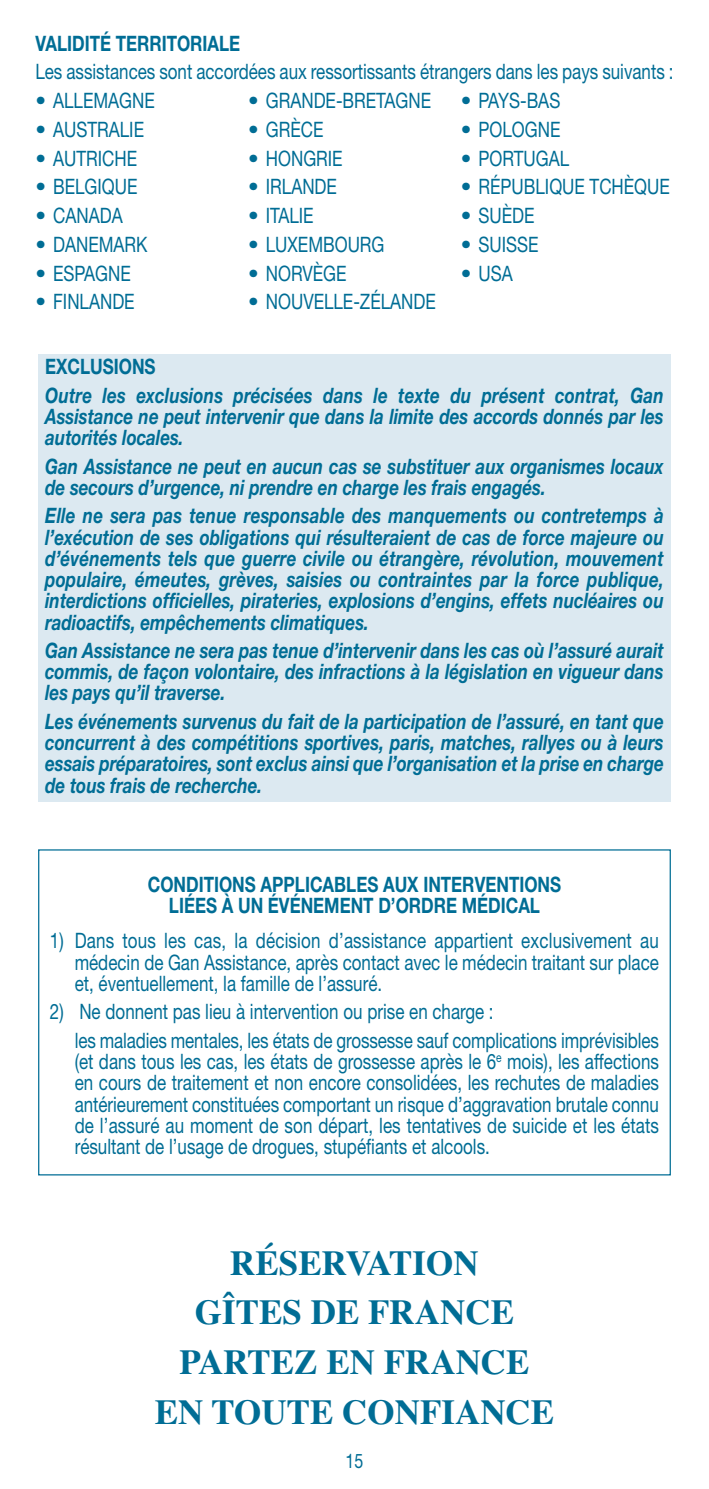
<style>
.page{position:relative;width:709px;height:1489px;background:#fff}
.page>*{position:absolute;margin:0;border:0;box-sizing:border-box;transform-origin:0 0}
.t1{font:700 35px/49.5px "Times";color:#006d95;text-align:center}
.t2{font:italic 700 21.25px/21.2px "Helvetica Neue";color:#006d95;text-align:justify;scale:.8 1}
.t3{font:21.25px/21.2px "Helvetica Neue";color:#006d95;text-align:justify;scale:.8 1}
.t4{font:700 21.25px/21.2px "Helvetica Neue";color:#006d95;text-align:center;scale:.8 1}
.t5{font:20px "Helvetica Neue";color:#006d95;scale:.8 1}
.s1{font-weight:700}
</style>
<div class="page">
<div style="left:38px;top:354px;width:633px;height:447px;background:#dce9f1"></div>
<p class="t4" style="left:35px;top:34px;width:257px">VALIDITÉ TERRITORIALE</p>
<p class="t3" style="left:35px;top:63px;width:799px">Les assistances sont accordées aux ressortissants étrangers dans les pays suivants :</p>
<p class="t3" style="left:35px;top:92px;width:151px"><span class="s1">•</span> ALLEMAGNE</p>
<p class="t3" style="left:248px;top:92px;width:230px"><span class="s1">•</span> GRANDE-BRETAGNE</p>
<p class="t3" style="left:461px;top:92px;width:126px"><span class="s1">•</span> PAYS-BAS</p>
<p class="t3" style="left:35px;top:121px;width:137px"><span class="s1">•</span> AUSTRALIE</p>
<p class="t3" style="left:248px;top:121px;width:96px"><span class="s1">•</span> GRÈCE</p>
<p class="t3" style="left:461px;top:121px;width:126px"><span class="s1">•</span> POLOGNE</p>
<p class="t3" style="left:35px;top:149px;width:129px"><span class="s1">•</span> AUTRICHE</p>
<p class="t3" style="left:248px;top:149px;width:120px"><span class="s1">•</span> HONGRIE</p>
<p class="t3" style="left:461px;top:149px;width:137px"><span class="s1">•</span> PORTUGAL</p>
<p class="t3" style="left:35px;top:178px;width:129px"><span class="s1">•</span> BELGIQUE</p>
<p class="t3" style="left:248px;top:178px;width:112px"><span class="s1">•</span> IRLANDE</p>
<p class="t3" style="left:461px;top:178px;width:263px"><span class="s1">•</span> RÉPUBLIQUE TCHÈQUE</p>
<p class="t3" style="left:35px;top:207px;width:111px"><span class="s1">•</span> CANADA</p>
<p class="t3" style="left:248px;top:207px;width:83px"><span class="s1">•</span> ITALIE</p>
<p class="t3" style="left:461px;top:207px;width:94px"><span class="s1">•</span> SUÈDE</p>
<p class="t3" style="left:35px;top:236px;width:142px"><span class="s1">•</span> DANEMARK</p>
<p class="t3" style="left:248px;top:236px;width:172px"><span class="s1">•</span> LUXEMBOURG</p>
<p class="t3" style="left:461px;top:236px;width:99px"><span class="s1">•</span> SUISSE</p>
<p class="t3" style="left:35px;top:264px;width:121px"><span class="s1">•</span> ESPAGNE</p>
<p class="t3" style="left:248px;top:264px;width:124px"><span class="s1">•</span> NORVÈGE</p>
<p class="t3" style="left:461px;top:264px;width:67px"><span class="s1">•</span> USA</p>
<p class="t3" style="left:35px;top:293px;width:125px"><span class="s1">•</span> FINLANDE</p>
<p class="t3" style="left:248px;top:293px;width:236px"><span class="s1">•</span> NOUVELLE-ZÉLANDE</p>
<p class="t4" style="left:45px;top:358px;width:140px">EXCLUSIONS</p>
<p class="t2" style="left:45px;top:386px;width:774px">Outre les exclusions précisées dans le texte du présent contrat, Gan Assistance ne peut intervenir que dans la limite des accords donnés par les autorités locales.</p>
<p class="t2" style="left:45px;top:457px;width:774px">Gan Assistance ne peut en aucun cas se substituer aux organismes locaux de secours d’urgence, ni prendre en charge les frais engagés.</p>
<p class="t2" style="left:45px;top:507px;width:774px">Elle ne sera pas tenue responsable des manquements ou contretemps à l’exécution de ses obligations qui résulteraient de cas de force majeure ou d’événements tels que guerre civile ou étrangère, révolution, mouvement populaire, émeutes, grèves, saisies ou contraintes par la force publique, interdictions officielles, pirateries, explosions d’engins, effets nucléaires ou radioactifs, empêchements climatiques.</p>
<p class="t2" style="left:45px;top:641px;width:774px">Gan Assistance ne sera pas tenue d’intervenir dans les cas où l’assuré aurait commis, de façon volontaire, des infractions à la législation en vigueur dans les pays qu’il traverse.</p>
<p class="t2" style="left:45px;top:712px;width:774px">Les événements survenus du fait de la participation de l’assuré, en tant que concurrent à des compétitions sportives, paris, matches, rallyes ou à leurs essais préparatoires, sont exclus ainsi que l’organisation et la prise en charge de tous frais de recherche.</p>
<p class="t4" style="left:148px;top:875px;width:518px">CONDITIONS APPLICABLES AUX INTERVENTIONS<br>LIÉES À UN ÉVÉNEMENT D’ORDRE MÉDICAL</p>
<p class="t3" style="left:75px;top:932px;width:732px;text-indent:-25px">1) Dans tous les cas, la décision d’assistance appartient exclusivement au médecin de Gan Assistance, après contact avec le médecin traitant sur place et, éventuellement, la famille de l’assuré.</p>
<p class="t3" style="left:75px;top:999px;width:732px;line-height:28.2px;text-indent:-25px">2) Ne donnent pas lieu à intervention ou prise en charge :<br>les maladies mentales, les états de grossesse sauf complications imprévisibles</p>
<p class="t3" style="left:75px;top:1052px;width:732px">(et dans tous les cas, les états de grossesse après le 6<sup>e</sup> mois), les affections en cours de traitement et non encore consolidées, les rechutes de maladies antérieurement constituées comportant un risque d’aggravation brutale connu de l’assuré au moment de son départ, les tentatives de suicide et les états résultant de l’usage de drogues, stupéfiants et alcools.</p>
<h1 class="t1" style="left:155px;top:1237px;width:401px">RÉSERVATION<br>GÎTES DE FRANCE<br>PARTEZ EN FRANCE<br>EN TOUTE CONFIANCE</h1>
<p class="t5" style="left:345px;top:1453px;width:24px">15</p>
</div>
